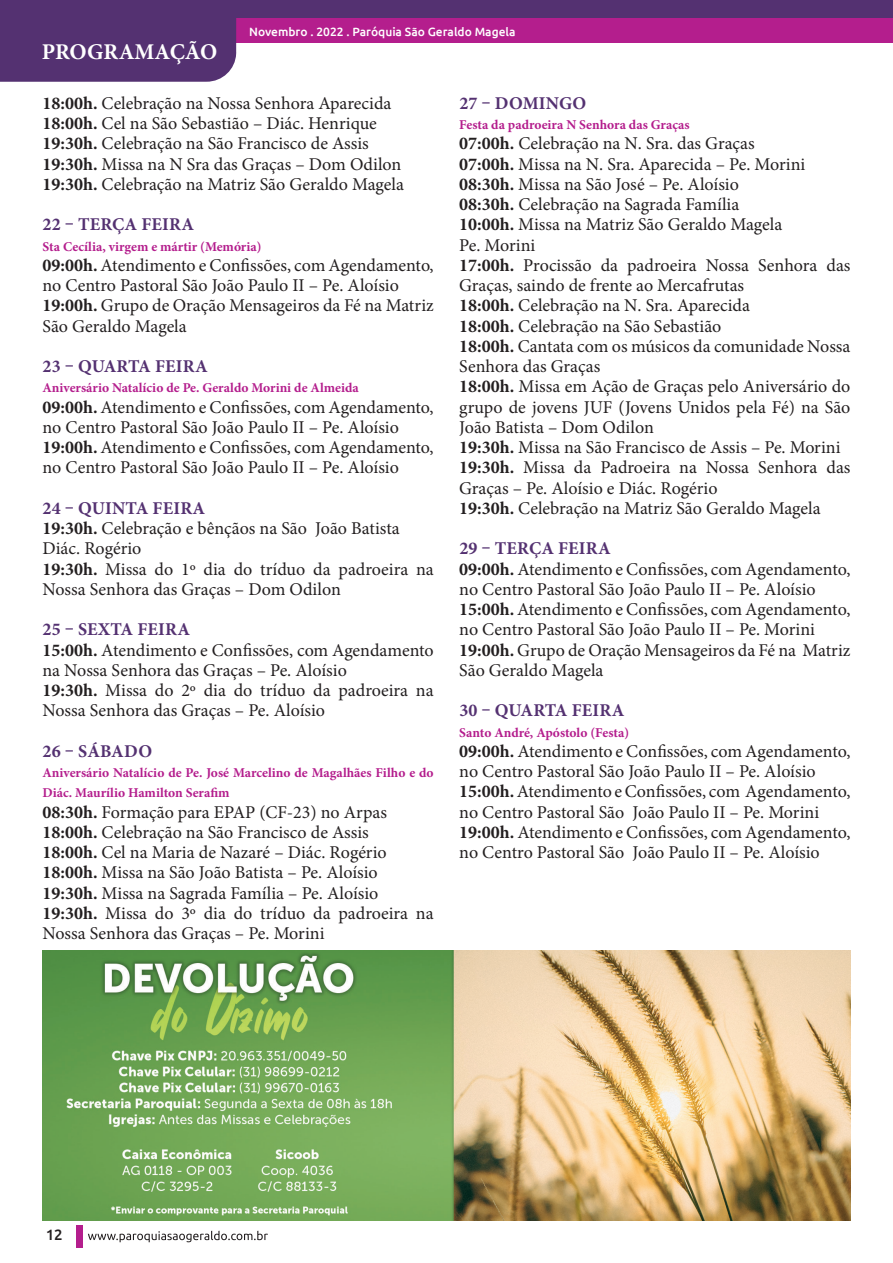
<style>
.page{position:relative;width:893px;height:1263px;background:#fff}
.page>*{position:absolute;margin:0;border:0;box-sizing:border-box;transform-origin:0 0}
.t1{font:700 22.5px "Minion Pro";color:#fff}
.t2{font:18px/20.2px "Minion Pro";color:#231f20}
.t3{font:700 18px "Minion Pro";letter-spacing:.01em;color:#543171}
.t4{font:500 15px "Ubuntu";color:#231f20}
.t5{font:700 13.5px/20.2px "Minion Pro";color:#b41e8d}
.t6{font:500 12px "Ubuntu";color:#fff}
.s1{font-weight:700}
</style>
<div class="page">
<div style="left:77px;top:1225px;width:6px;height:23px;background:#b41e8d"></div>
<svg style="left:88px;top:1231px;width:180px;height:11px"></svg>
<div style="left:221px;top:0;width:672px;height:43px;background:#b41e8d"></div>
<div style="left:221px;top:0;width:672px;height:18px;background:#543171"></div>
<div style="left:0;top:0;width:236px;height:82px;background:#543171"></div>
<img style="left:42px;top:951px;width:809px;height:269px">
<p class="t6" style="left:249px;top:24px;width:268px">Novembro . 2022 . Paróquia São Geraldo Magela</p>
<p class="t1" style="left:42px;top:36px;width:177px">PROGRAMAÇÃO</p>
<p class="t2" style="left:43px;top:93px;width:350px"><span class="s1">18:00h.</span> Celebração na Nossa Senhora Aparecida</p>
<p class="t2" style="left:43px;top:113px;width:336px"><span class="s1">18:00h.</span> Cel na São Sebastião – Diác. Henrique</p>
<p class="t2" style="left:43px;top:133px;width:328px"><span class="s1">19:30h.</span> Celebração na São Francisco de Assis</p>
<p class="t2" style="left:43px;top:154px;width:360px"><span class="s1">19:30h.</span> Missa na N Sra das Graças – Dom Odilon</p>
<p class="t2" style="left:43px;top:174px;width:363px"><span class="s1">19:30h.</span> Celebração na Matriz São Geraldo Magela</p>
<p class="t3" style="left:43px;top:212px;width:153px">22 – TERÇA FEIRA</p>
<p class="t5" style="left:43px;top:236px;width:220px">Sta Cecília, virgem e mártir (Memória)</p>
<p class="t2" style="left:43px;top:255px;width:393px"><span class="s1">09:00h.</span> Atendimento e Confissões, com Agendamento, no Centro Pastoral São João Paulo II – Pe. Aloísio</p>
<p class="t2" style="left:43px;top:295px;width:393px"><span class="s1">19:00h.</span> Grupo de Oração Mensageiros da Fé na Matriz<br>São Geraldo Magela</p>
<p class="t3" style="left:43px;top:354px;width:167px">23 – QUARTA FEIRA</p>
<p class="t5" style="left:43px;top:378px;width:318px">Aniversário Natalício de Pe. Geraldo Morini de Almeida</p>
<p class="t2" style="left:43px;top:397px;width:393px"><span class="s1">09:00h.</span> Atendimento e Confissões, com Agendamento, no Centro Pastoral São João Paulo II – Pe. Aloísio</p>
<p class="t2" style="left:43px;top:437px;width:393px"><span class="s1">19:00h.</span> Atendimento e Confissões, com Agendamento, no Centro Pastoral São João Paulo II – Pe. Aloísio</p>
<p class="t3" style="left:43px;top:495px;width:164px">24 – QUINTA FEIRA</p>
<p class="t2" style="left:43px;top:518px;width:359px"><span class="s1">19:30h.</span> Celebração e bênçãos na São João Batista</p>
<p class="t2" style="left:43px;top:538px;width:100px">Diác. Rogério</p>
<p class="t2" style="left:43px;top:559px;width:393px"><span class="s1">19:30h.</span> Missa do 1º dia do tríduo da padroeira na<br>Nossa Senhora das Graças – Dom Odilon</p>
<p class="t3" style="left:43px;top:617px;width:149px">25 – SEXTA FEIRA</p>
<p class="t2" style="left:43px;top:640px;width:393px"><span class="s1">15:00h.</span> Atendimento e Confissões, com Agendamento na Nossa Senhora das Graças – Pe. Aloísio</p>
<p class="t2" style="left:43px;top:680px;width:393px"><span class="s1">19:30h.</span> Missa do 2º dia do tríduo da padroeira na<br>Nossa Senhora das Graças – Pe. Aloísio</p>
<p class="t3" style="left:43px;top:738px;width:111px">26 – SÁBADO</p>
<p class="t5" style="left:43px;top:762px;width:393px">Aniversário Natalício de Pe. José Marcelino de Magalhães Filho e do<br>Diác. Maurílio Hamilton Serafim</p>
<p class="t2" style="left:43px;top:802px;width:346px"><span class="s1">08:30h.</span> Formação para EPAP (CF-23) no Arpas</p>
<p class="t2" style="left:43px;top:822px;width:328px"><span class="s1">18:00h.</span> Celebração na São Francisco de Assis</p>
<p class="t2" style="left:43px;top:842px;width:346px"><span class="s1">18:00h.</span> Cel na Maria de Nazaré – Diác. Rogério</p>
<p class="t2" style="left:43px;top:862px;width:337px"><span class="s1">18:00h.</span> Missa na São João Batista – Pe. Aloísio</p>
<p class="t2" style="left:43px;top:883px;width:337px"><span class="s1">19:30h.</span> Missa na Sagrada Família – Pe. Aloísio</p>
<p class="t2" style="left:43px;top:903px;width:393px"><span class="s1">19:30h.</span> Missa do 3º dia do tríduo da padroeira na<br>Nossa Senhora das Graças – Pe. Morini</p>
<p class="t3" style="left:459px;top:90px;width:128px">27 – DOMINGO</p>
<p class="t5" style="left:459px;top:114px;width:232px">Festa da padroeira N Senhora das Graças</p>
<p class="t2" style="left:459px;top:133px;width:297px"><span class="s1">07:00h.</span> Celebração na N. Sra. das Graças</p>
<p class="t2" style="left:459px;top:154px;width:348px"><span class="s1">07:00h.</span> Missa na N. Sra. Aparecida – Pe. Morini</p>
<p class="t2" style="left:459px;top:174px;width:281px"><span class="s1">08:30h.</span> Missa na São José – Pe. Aloísio</p>
<p class="t2" style="left:459px;top:194px;width:282px"><span class="s1">08:30h.</span> Celebração na Sagrada Família</p>
<p class="t2" style="left:459px;top:214px;width:325px"><span class="s1">10:00h.</span> Missa na Matriz São Geraldo Magela</p>
<p class="t2" style="left:459px;top:235px;width:78px">Pe. Morini</p>
<p class="t2" style="left:459px;top:255px;width:393px"><span class="s1">17:00h.</span> Procissão da padroeira Nossa Senhora das<br>Graças, saindo de frente ao Mercafrutas</p>
<p class="t2" style="left:459px;top:295px;width:292px"><span class="s1">18:00h.</span> Celebração na N. Sra. Aparecida</p>
<p class="t2" style="left:459px;top:316px;width:264px"><span class="s1">18:00h.</span> Celebração na São Sebastião</p>
<p class="t2" style="left:459px;top:336px;width:393px"><span class="s1">18:00h.</span> Cantata com os músicos da comunidade Nossa<br>Senhora das Graças</p>
<p class="t2" style="left:459px;top:376px;width:393px;text-align:justify"><span class="s1">18:00h.</span> Missa em Ação de Graças pelo Aniversário do grupo de jovens JUF (Jovens Unidos pela Fé) na São João Batista – Dom Odilon</p>
<p class="t2" style="left:459px;top:437px;width:383px"><span class="s1">19:30h.</span> Missa na São Francisco de Assis – Pe. Morini</p>
<p class="t2" style="left:459px;top:457px;width:393px"><span class="s1">19:30h.</span> Missa da Padroeira na Nossa Senhora das<br>Graças – Pe. Aloísio e Diác. Rogério</p>
<p class="t2" style="left:459px;top:498px;width:363px"><span class="s1">19:30h.</span> Celebração na Matriz São Geraldo Magela</p>
<p class="t3" style="left:459px;top:536px;width:153px">29 – TERÇA FEIRA</p>
<p class="t2" style="left:459px;top:559px;width:393px"><span class="s1">09:00h.</span> Atendimento e Confissões, com Agendamento, no Centro Pastoral São João Paulo II – Pe. Aloísio</p>
<p class="t2" style="left:459px;top:599px;width:393px"><span class="s1">15:00h.</span> Atendimento e Confissões, com Agendamento, no Centro Pastoral São João Paulo II – Pe. Morini</p>
<p class="t2" style="left:459px;top:640px;width:393px"><span class="s1">19:00h.</span> Grupo de Oração Mensageiros da Fé na Matriz<br>São Geraldo Magela</p>
<p class="t3" style="left:459px;top:698px;width:167px">30 – QUARTA FEIRA</p>
<p class="t5" style="left:459px;top:722px;width:171px">Santo André, Apóstolo (Festa)</p>
<p class="t2" style="left:459px;top:741px;width:393px"><span class="s1">09:00h.</span> Atendimento e Confissões, com Agendamento, no Centro Pastoral São João Paulo II – Pe. Aloísio</p>
<p class="t2" style="left:459px;top:781px;width:393px"><span class="s1">15:00h.</span> Atendimento e Confissões, com Agendamento, no Centro Pastoral São João Paulo II – Pe. Morini</p>
<p class="t2" style="left:459px;top:822px;width:393px"><span class="s1">19:00h.</span> Atendimento e Confissões, com Agendamento, no Centro Pastoral São João Paulo II – Pe. Aloísio</p>
<p class="t4" style="left:46px;top:1225px;width:19px">12</p>
</div>
